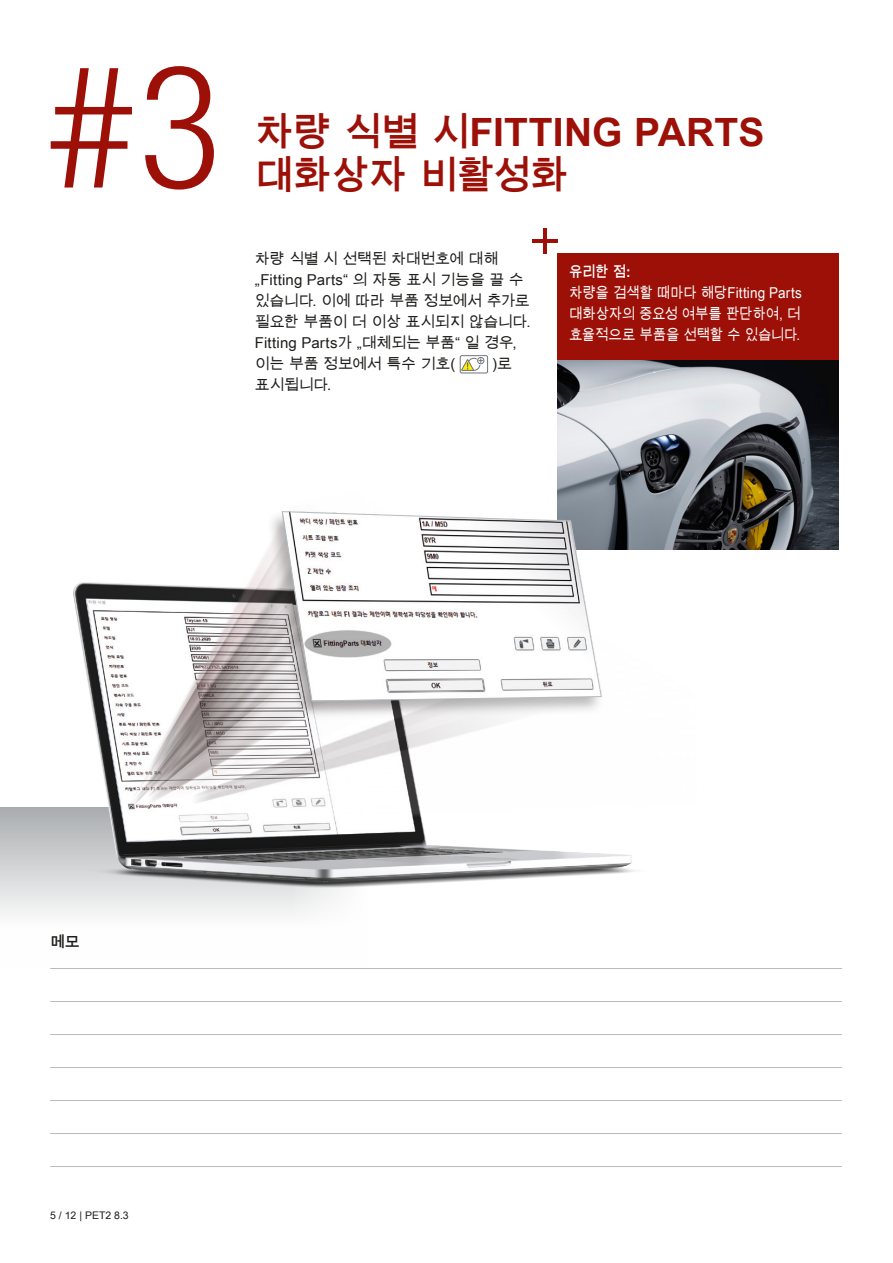
<style>
.page{position:relative;width:893px;height:1263px;background:#fff}
.page>*{position:absolute;margin:0;border:0;box-sizing:border-box;transform-origin:0 0}
.t1{font:300 condensed 171.45px "Helvetica Neue";color:#9c1007}
.t2{font:700 39px/43px "Arial Unicode MS";letter-spacing:-.01em;color:#9c1007}
.t3{font:15px/21px "Arial Unicode MS";letter-spacing:-.015em;color:#1d1d1b}
.t4{font:15px/21px "Arial Unicode MS";letter-spacing:-.015em;color:#fff;text-align:justify;scale:.9 1}
.t5{font:700 15px "Arial Unicode MS";color:#fff;scale:.9 1}
.t6{font:700 15px "Arial Unicode MS";color:#1d1d1b}
.t7{font:10.5px "Arial Unicode MS";color:#1d1d1b}
</style>
<div class="page">
<img style="left:558px;top:360px;width:281px;height:189px">
<div style="left:460px;top:355px;width:28px;height:18px;border:1px solid #6e7377;border-radius:2px"></div>
<svg style="left:476px;top:356px;width:9px;height:9px"></svg>
<div style="left:478px;top:357px;width:6px;height:7px;background:#afb2b4;border-radius:50%"></div>
<div style="left:477px;top:357px;width:7px;height:7px;border:1px solid #6e7377;border-radius:50%"></div>
<svg style="left:460px;top:358px;width:23px;height:13px"></svg>
<div style="left:0;top:807px;width:415px;height:160px;background:linear-gradient(to bottom,#aeb1b3,#fff)"></div>
<div style="left:294px;top:796px;width:152px;height:172px;background:#fff"></div>
<hr style="left:50px;top:968px;width:792px;height:1px;background:#b8bcbf">
<hr style="left:50px;top:1001px;width:792px;height:1px;background:#b8bcbf">
<hr style="left:50px;top:1034px;width:792px;height:1px;background:#b8bcbf">
<hr style="left:50px;top:1067px;width:792px;height:1px;background:#b8bcbf">
<hr style="left:50px;top:1100px;width:792px;height:1px;background:#b8bcbf">
<hr style="left:50px;top:1133px;width:792px;height:1px;background:#b8bcbf">
<hr style="left:50px;top:1166px;width:792px;height:1px;background:#b8bcbf">
<img style="left:45px;top:484px;width:651px;height:433px">
<div style="left:558px;top:253px;width:281px;height:107px;background:#9c1007"></div>
<hr style="left:543px;top:228px;width:4px;height:25px;background:#9c1007">
<hr style="left:532px;top:239px;width:26px;height:3px;background:#9c1007">
<svg style="left:281px;top:511px;width:321px;height:191px"></svg>
<h1 class="t1" style="left:50px;top:29px;width:172px">#3</h1>
<h2 class="t2" style="left:255px;top:112px;width:511px">차량 식별 시FITTING PARTS 대화상자 비활성화</h2>
<p class="t3" style="left:255px;top:248px;width:277px">차량 식별 시 선택된 차대번호에 대해 „Fitting Parts“ 의 자동 표시 기능을 끌 수 있습니다. 이에 따라 부품 정보에서 추가로 필요한 부품이 더 이상 표시되지 않습니다.<br>Fitting Parts가 „대체되는 부품“ 일 경우, 이는 부품 정보에서 특수 기호(</p>
<p class="t3" style="left:492px;top:353px;width:21px">)로</p>
<p class="t3" style="left:255px;top:374px;width:78px">표시됩니다.</p>
<p class="t5" style="left:569px;top:261px;width:70px">유리한 점:</p>
<p class="t4" style="left:569px;top:282px;width:260px">차량을 검색할 때마다 해당Fitting Parts 대화상자의 중요성 여부를 판단하여, 더 효율적으로 부품을 선택할 수 있습니다.</p>
<p class="t6" style="left:50px;top:931px;width:31px">메모</p>
<p class="t7" style="left:50px;top:1208px;width:80px">5 / 12 | PET2 8.3</p>
</div>
